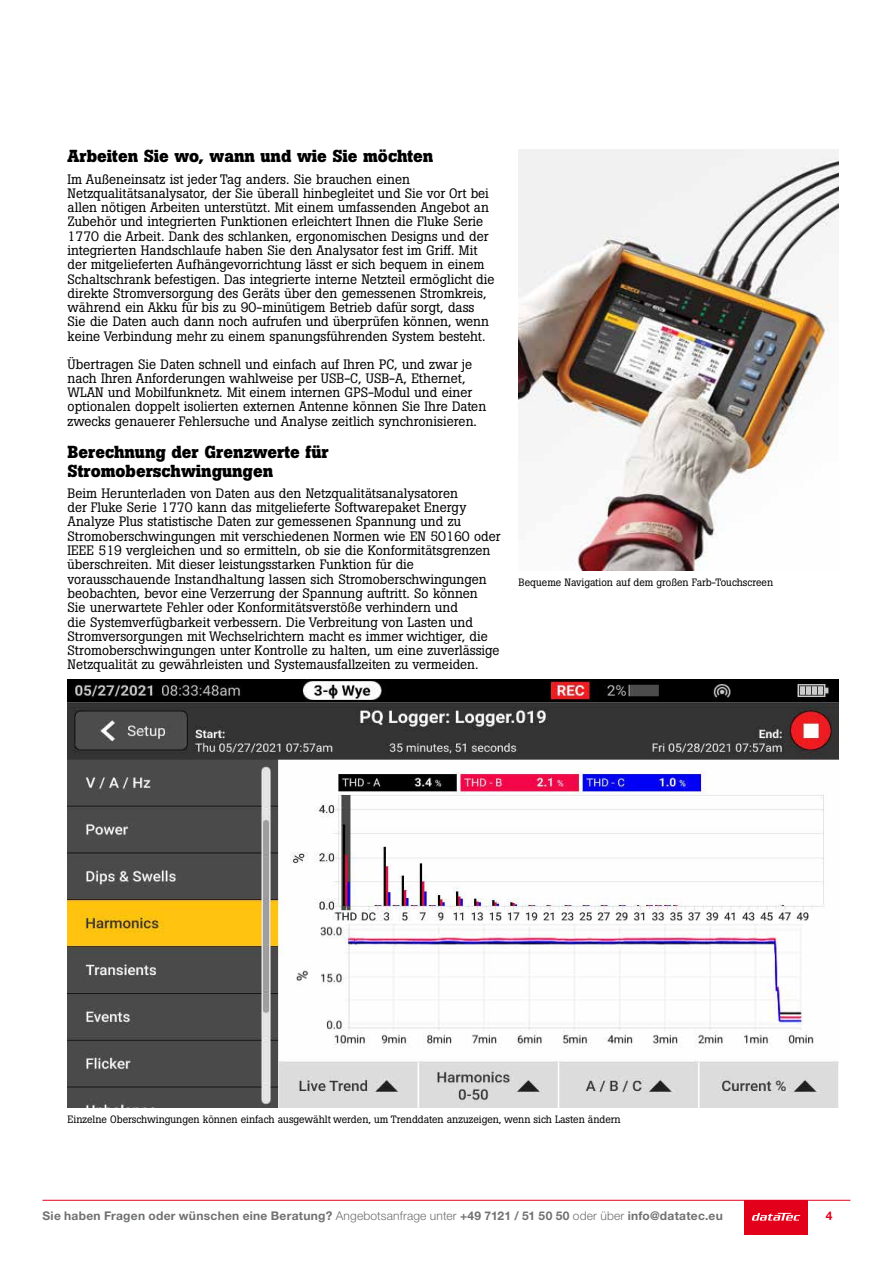
<style>
.page{position:relative;width:893px;height:1263px;background:#fff}
.page>*{position:absolute;margin:0;border:0;box-sizing:border-box;transform-origin:0 0}
.t1{font:700 17.25px/18.8px "Boton Pro";color:#000}
.t2{font:13.5px/14.2px "Boton Pro";color:#000}
.t3{font:700 12px "Helvetica Neue LT Pro";letter-spacing:.025em;color:#707172}
.t4{font:700 12px "Helvetica Neue LT Pro";color:#e2001a}
.t5{font:10.5px "Boton Pro";color:#000}
.s1{font-weight:300}
</style>
<div class="page">
<div style="left:744px;top:1200px;width:64px;height:34px;background:#e2001a"></div>
<svg style="left:752px;top:1213px;width:48px;height:7px"></svg>
<hr style="left:43px;top:1200px;width:807px;height:1px;background:#e2001a">
<img style="left:68px;top:679px;width:771px;height:428px">
<img style="left:519px;top:149px;width:320px;height:421px">
<p class="t1" style="left:68px;top:147px;width:367px">Arbeiten Sie wo, wann und wie Sie möchten</p>
<p class="t2" style="left:68px;top:172px;width:428px">Im Außeneinsatz ist jeder Tag anders. Sie brauchen einen Netzqualitätsanalysator, der Sie überall hinbegleitet und Sie vor Ort bei allen nötigen Arbeiten unterstützt. Mit einem umfassenden Angebot an Zubehör und integrierten Funktionen erleichtert Ihnen die Fluke Serie 1770 die Arbeit. Dank des schlanken, ergonomischen Designs und der integrierten Handschlaufe haben Sie den Analysator fest im Griff. Mit der mitgelieferten Aufhängevorrichtung lässt er sich bequem in einem Schaltschrank befestigen. Das integrierte interne Netzteil ermöglicht die direkte Stromversorgung des Geräts über den gemessenen Stromkreis, während ein Akku für bis zu 90-minütigem Betrieb dafür sorgt, dass Sie die Daten auch dann noch aufrufen und überprüfen können, wenn keine Verbindung mehr zu einem spanungsführenden System besteht.</p>
<p class="t2" style="left:68px;top:357px;width:420px">Übertragen Sie Daten schnell und einfach auf Ihren PC, und zwar je nach Ihren Anforderungen wahlweise per USB-C, USB-A, Ethernet, WLAN und Mobilfunknetz. Mit einem internen GPS-Modul und einer optionalen doppelt isolierten externen Antenne können Sie Ihre Daten zwecks genauerer Fehlersuche und Analyse zeitlich synchronisieren.</p>
<p class="t1" style="left:68px;top:442px;width:262px">Berechnung der Grenzwerte für<br>Stromoberschwingungen</p>
<p class="t2" style="left:68px;top:486px;width:435px">Beim Herunterladen von Daten aus den Netzqualitätsanalysatoren<br>der Fluke Serie 1770 kann das mitgelieferte Softwarepaket Energy Analyze Plus statistische Daten zur gemessenen Spannung und zu Stromoberschwingungen mit verschiedenen Normen wie EN 50160 oder IEEE 519 vergleichen und so ermitteln, ob sie die Konformitätsgrenzen überschreiten. Mit dieser leistungsstarken Funktion für die vorausschauende Instandhaltung lassen sich Stromoberschwingungen beobachten, bevor eine Verzerrung der Spannung auftritt. So können<br>Sie unerwartete Fehler oder Konformitätsverstöße verhindern und<br>die Systemverfügbarkeit verbessern. Die Verbreitung von Lasten und Stromversorgungen mit Wechselrichtern macht es immer wichtiger, die Stromoberschwingungen unter Kontrolle zu halten, um eine zuverlässige Netzqualität zu gewährleisten und Systemausfallzeiten zu vermeiden.</p>
<p class="t5" style="left:519px;top:575px;width:256px">Bequeme Navigation auf dem großen Farb-Touchscreen</p>
<p class="t5" style="left:68px;top:1113px;width:555px">Einzelne Oberschwingungen können einfach ausgewählt werden, um Trenddaten anzuzeigen, wenn sich Lasten ändern</p>
<p class="t3" style="left:43px;top:1209px;width:682px">Sie haben Fragen oder wünschen eine Beratung? <span class="s1">Angebotsanfrage unter</span> +49 7121 / 51 50 50 <span class="s1">oder über</span> info@datatec.eu</p>
<p class="t4" style="left:826px;top:1209px;width:8px">4</p>
</div>
